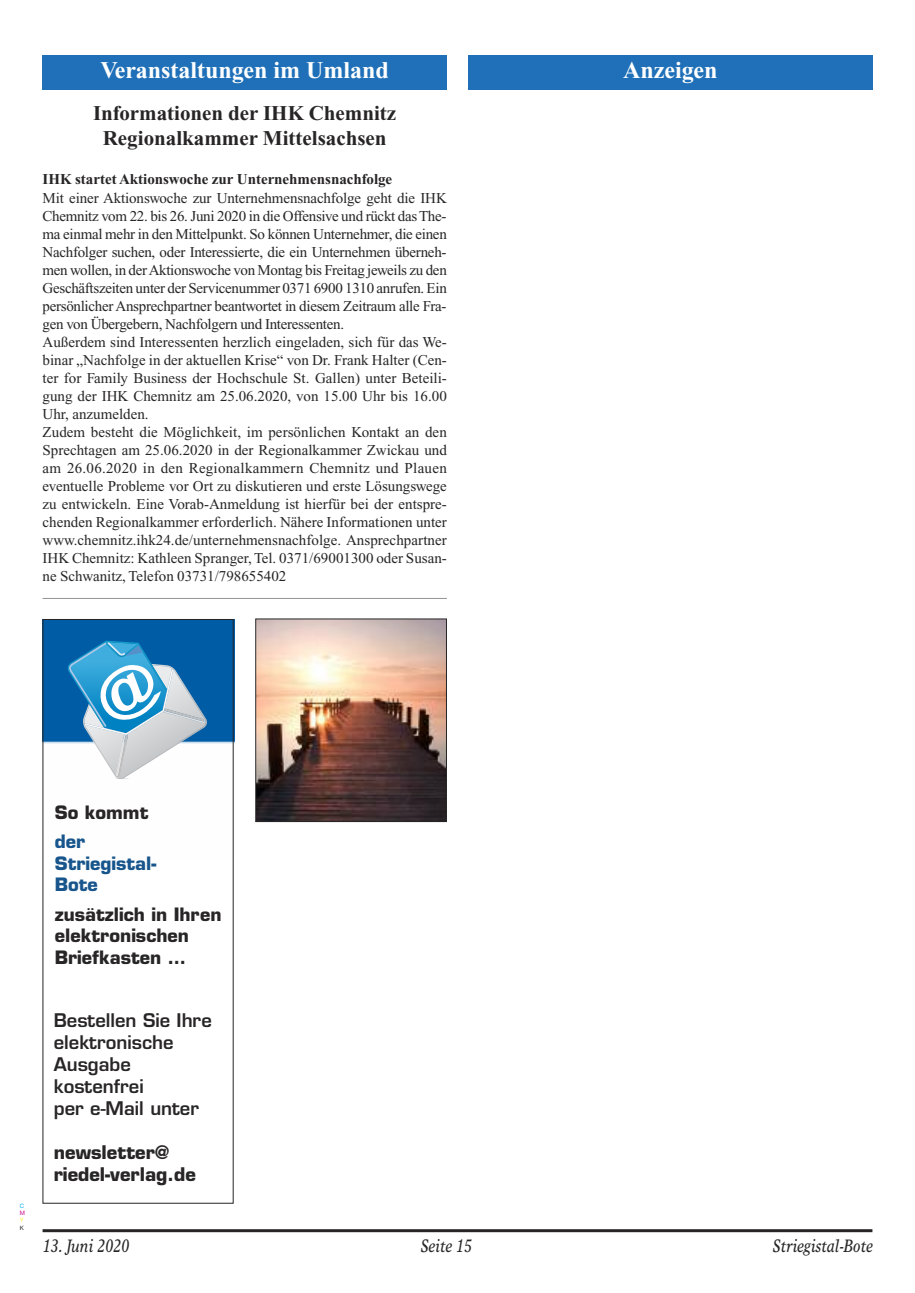
<style>
.page{position:relative;width:915px;height:1293px;background:#fff}
.page>*{position:absolute;margin:0;border:0;box-sizing:border-box;transform-origin:0 0}
.t1{font:700 24px "Times New Roman";color:#fff}
.t2{font:700 21px/25.2px "Times New Roman";color:#272526;text-align:center}
.t3{font:600 18.3px/22px "Eurostile";color:#272526}
.t4{font:700 18.3px/22px "Eurostile";color:#272526}
.t5{font:700 18px/21.6px "Eurostile";color:#272526}
.t6{font:italic 18px "Times Europa";color:#272526;scale:.8 1}
.t7{font:700 18px/21.6px "Eurostile";color:#17558c}
.t8{font:15px/18px "Times New Roman";color:#272526}
.t9{font:700 15px "Times New Roman";color:#272526}
.t10{font:6px "Helvetica Neue";color:#00acec}
.t11{font:6px "Helvetica Neue";color:#c90b88}
.t12{font:6px "Helvetica Neue";color:#fff029}
.t13{font:6px "Helvetica Neue";color:#272526}
</style>
<div class="page">
<hr style="left:43px;top:1229px;width:829px;height:3px;background:#272526">
<div style="left:43px;top:55px;width:403px;height:34px;background:#1f70b8"></div>
<div style="left:468px;top:55px;width:404px;height:34px;background:#1f70b8"></div>
<img style="left:45px;top:619px;width:189px;height:240px">
<svg style="left:67px;top:640px;width:141px;height:139px"></svg>
<hr style="left:43px;top:598px;width:403px;height:1px;background:#939293">
<img style="left:257px;top:620px;width:187px;height:200px">
<div style="left:255px;top:618px;width:191px;height:204px;border:1px solid #272526"></div>
<h1 class="t1" style="left:100px;top:62px;width:290px">Veranstaltungen im Umland</h1>
<h2 class="t2" style="left:93px;top:103px;width:304px">Informationen der IHK Chemnitz<br>Regionalkammer Mittelsachsen</h2>
<p class="t9" style="left:43px;top:175px;width:351px">IHK startetAktionswoche zur Unternehmensnachfolge</p>
<p class="t8" style="left:43px;top:190px;width:405px">Mit einer Aktionswoche zur Unternehmensnachfolge geht die IHK Chemnitz vom 22. bis 26. Juni 2020 in die Offensive und rückt dasThe&shy;ma einmal mehr in den Mittelpunkt. So können Unternehmer, die einen Nachfolger suchen, oder Interessierte, die ein Unternehmen überneh&shy;men wollen, in derAktionswoche von Montag bis Freitag jeweils zu den Geschäftszeiten unter der Servicenummer 0371 6900 1310 anrufen. Ein persönlicher Ansprechpartner beantwortet in diesem Zeitraum alle Fra&shy;gen von Übergebern, Nachfolgern und Interessenten.<br>Außerdem sind Interessenten herzlich eingeladen, sich für das We&shy;binar „Nachfolge in der aktuellen Krise“ von Dr. Frank Halter (Cen&shy;ter for Family Business der Hochschule St. Gallen) unter Beteili&shy;gung der IHK Chemnitz am 25.06.2020, von 15.00 Uhr bis 16.00<br>Uhr, anzumelden.<br>Zudem besteht die Möglichkeit, im persönlichen Kontakt an den Sprechtagen am 25.06.2020 in der Regionalkammer Zwickau und am 26.06.2020 in den Regionalkammern Chemnitz und Plauen eventuelle Probleme vor Ort zu diskutieren und erste Lösungswege zu entwickeln. Eine Vorab-Anmeldung ist hierfür bei der entspre&shy;chenden Regionalkammer erforderlich. Nähere Informationen unter www.chemnitz.ihk24.de/unternehmensnachfolge. Ansprechpartner IHK Chemnitz: Kathleen Spranger,Tel. 0371/69001300 oder Susan&shy;ne Schwanitz, Telefon 03731/798655402</p>
<h1 class="t1" style="left:623px;top:62px;width:96px">Anzeigen</h1>
<p class="t5" style="left:55px;top:803px;width:95px">So kommt</p>
<p class="t7" style="left:55px;top:832px;width:103px">der<br>Striegistal-<br>Bote</p>
<p class="t5" style="left:55px;top:905px;width:168px">zusätzlich in Ihren elektronischen<br>Briefkasten …</p>
<p class="t10" style="left:20px;top:1203px;width:6px">C</p>
<p class="t11" style="left:20px;top:1210px;width:7px">M</p>
<p class="t12" style="left:20px;top:1218px;width:5px">Y</p>
<p class="t13" style="left:20px;top:1225px;width:6px">K</p>
<p class="t3" style="left:54px;top:1011px;width:159px">Bestellen Sie Ihre elektronische<br>Ausgabe kostenfrei<br>per e-Mail unter</p>
<p class="t4" style="left:54px;top:1143px;width:143px">newsletter@ riedel-verlag.de</p>
<p class="t6" style="left:43px;top:1238px;width:110px">13. Juni 2020</p>
<p class="t6" style="left:420px;top:1238px;width:66px">Seite 15</p>
<p class="t6" style="left:772px;top:1238px;width:126px">Striegistal-Bote</p>
</div>
